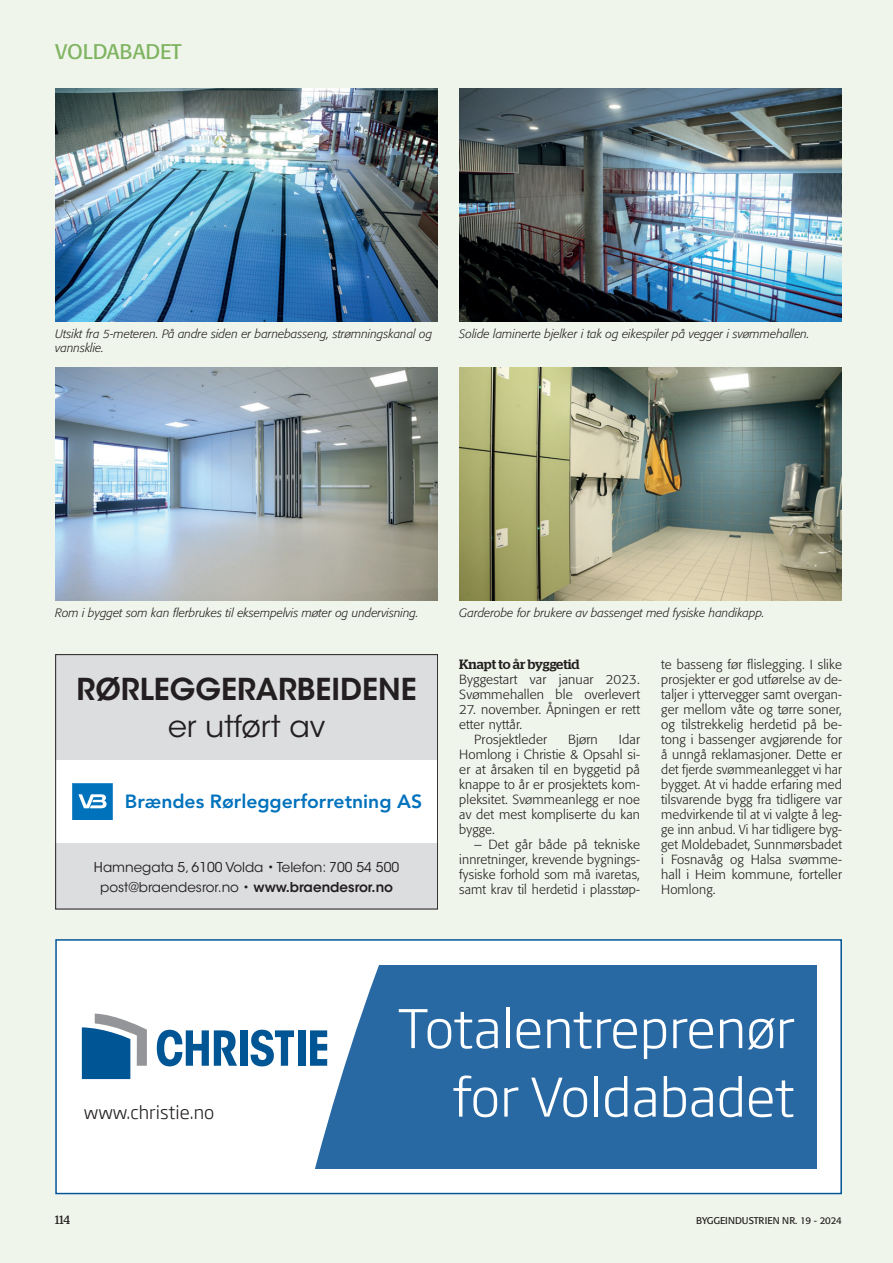
<style>
.page{position:relative;width:893px;height:1263px;background:#f0f5eb}
.page>*{position:absolute;margin:0;border:0;box-sizing:border-box;transform-origin:0 0}
.t1{font:300 52.5px "Soho Gothic Pro";color:#fff}
.t2{font:600 30px "ITC Avant Garde Std";color:#231f20}
.t3{font:30px "ITC Avant Garde Std";color:#231f20}
.t4{font:21px "Formata";color:#7fb462}
.t5{font:800 19.05px "Avenir";color:#0072bc}
.t6{font:300 18px "Soho Gothic Pro";color:#231f20}
.t7{font:13.5px/19.5px "ITC Avant Garde Std";color:#231f20;text-align:center}
.t8{font:500 13.5px "Stag";letter-spacing:-.005em;color:#231f20}
.t9{font:300 13.2px/15px "Formata";letter-spacing:.01em;color:#231f20;text-align:justify}
.t10{font:italic 300 12px/14.2px "Formata";color:#231f20}
.t11{font:12px "Stag";color:#231f20}
.t12{font:9.75px "Formata";letter-spacing:-.005em;color:#231f20}
.s1{font-weight:600}
</style>
<div class="page">
<div style="left:55px;top:654px;width:383px;height:255px;background:#fff"></div>
<div style="left:55px;top:654px;width:383px;height:105px;background:#dcdddf"></div>
<div style="left:55px;top:843px;width:383px;height:66px;background:#dcdddf"></div>
<div style="left:55px;top:654px;width:383px;height:255px;border:1px solid #231f20"></div>
<svg style="left:72px;top:783px;width:41px;height:37px"></svg>
<div style="left:55px;top:939px;width:787px;height:255px;background:#fff"></div>
<svg style="left:156px;top:965px;width:660px;height:203px;fill:#2869a4"></svg>
<div style="left:55px;top:939px;width:787px;height:255px;border:2px solid #005595"></div>
<svg style="left:82px;top:1013px;width:65px;height:66px"></svg>
<svg style="left:157px;top:1030px;width:80px;height:36px"></svg>
<div style="left:240px;top:1030px;width:8px;height:36px;background:#005595"></div>
<svg style="left:251px;top:1030px;width:43px;height:36px"></svg>
<div style="left:298px;top:1030px;width:7px;height:36px;background:#005595"></div>
<svg style="left:310px;top:1030px;width:17px;height:36px"></svg>
<img style="left:55px;top:88px;width:383px;height:234px">
<img style="left:459px;top:88px;width:383px;height:234px">
<img style="left:55px;top:368px;width:383px;height:233px">
<img style="left:459px;top:368px;width:383px;height:233px">
<h3 class="t4" style="left:55px;top:39px;width:128px">VOLDABADET</h3>
<p class="t10" style="left:55px;top:327px;width:378px">Utsikt fra 5-meteren. På andre siden er barnebasseng, strømningskanal og vannsklie.</p>
<p class="t10" style="left:459px;top:327px;width:352px">Solide laminerte bjelker i tak og eikespiler på vegger i svømmehallen.</p>
<p class="t10" style="left:55px;top:606px;width:365px">Rom i bygget som kan flerbrukes til eksempelvis møter og undervisning.</p>
<p class="t10" style="left:459px;top:606px;width:307px">Garderobe for brukere av bassenget med fysiske handikapp.</p>
<h2 class="t2" style="left:77px;top:670px;width:342px">RØRLEGGERARBEIDENE</h2>
<h2 class="t3" style="left:168px;top:708px;width:159px">er utført av</h2>
<h3 class="t5" style="left:125px;top:787px;width:299px">Brændes Rørleggerforretning AS</h3>
<p class="t7" style="left:94px;top:858px;width:307px">Hamnegata 5, 6100 Volda • Telefon: 700 54 500 post@braendesror.no • <span class="s1">www.braendesror.no</span></p>
<p class="t8" style="left:459px;top:656px;width:122px">Knapt to år byggetid</p>
<p class="t9" style="left:459px;top:672px;width:182px">Byggestart var januar 2023.<br>Svømmehallen ble overlevert</p>
<p class="t9" style="left:459px;top:702px;width:182px">27. november. Åpningen er rett</p>
<p class="t9" style="left:459px;top:717px;width:64px">etter nyttår.</p>
<p class="t9" style="left:474px;top:732px;width:74px">Prosjektleder</p>
<p class="t9" style="left:568px;top:732px;width:31px">Bjørn</p>
<p class="t9" style="left:459px;top:732px;width:182px;text-indent:160px">Idar Homlong i Christie &amp; Opsahl si&shy;er at årsaken til en byggetid på knappe to år er prosjektets kom&shy;pleksitet. Svømmeanlegg er noe av det mest kompliserte du kan bygge.</p>
<p class="t9" style="left:459px;top:837px;width:182px;text-indent:15px">– Det går både på tekniske innretninger, krevende bygnings&shy;fysiske forhold som må ivaretas, samt krav til herdetid i plasstøp-</p>
<p class="t9" style="left:661px;top:657px;width:182px">te basseng før flislegging. I slike prosjekter er god utførelse av de&shy;taljer i yttervegger samt overgan&shy;ger mellom våte og tørre soner, og tilstrekkelig herdetid på be&shy;tong i bassenger avgjørende for å unngå reklamasjoner. Dette er det fjerde svømmeanlegget vi har bygget. At vi hadde erfaring med tilsvarende bygg fra tidligere var medvirkende til at vi valgte å leg&shy;ge inn anbud. Vi har tidligere byg&shy;get Moldebadet, Sunnmørsbadet i Fosnavåg og Halsa svømme&shy;hall i Heim kommune, forteller Homlong.</p>
<h3 class="t6" style="left:84px;top:1098px;width:132px">www.christie.no</h3>
<h1 class="t1" style="left:397px;top:988px;width:399px">Totalentreprenør</h1>
<h1 class="t1" style="left:452px;top:1056px;width:344px">for Voldabadet</h1>
<p class="t11" style="left:55px;top:1213px;width:16px">114</p>
<p class="t12" style="left:696px;top:1215px;width:147px">BYGGEINDUSTRIEN NR. 19 - 2024</p>
</div>
